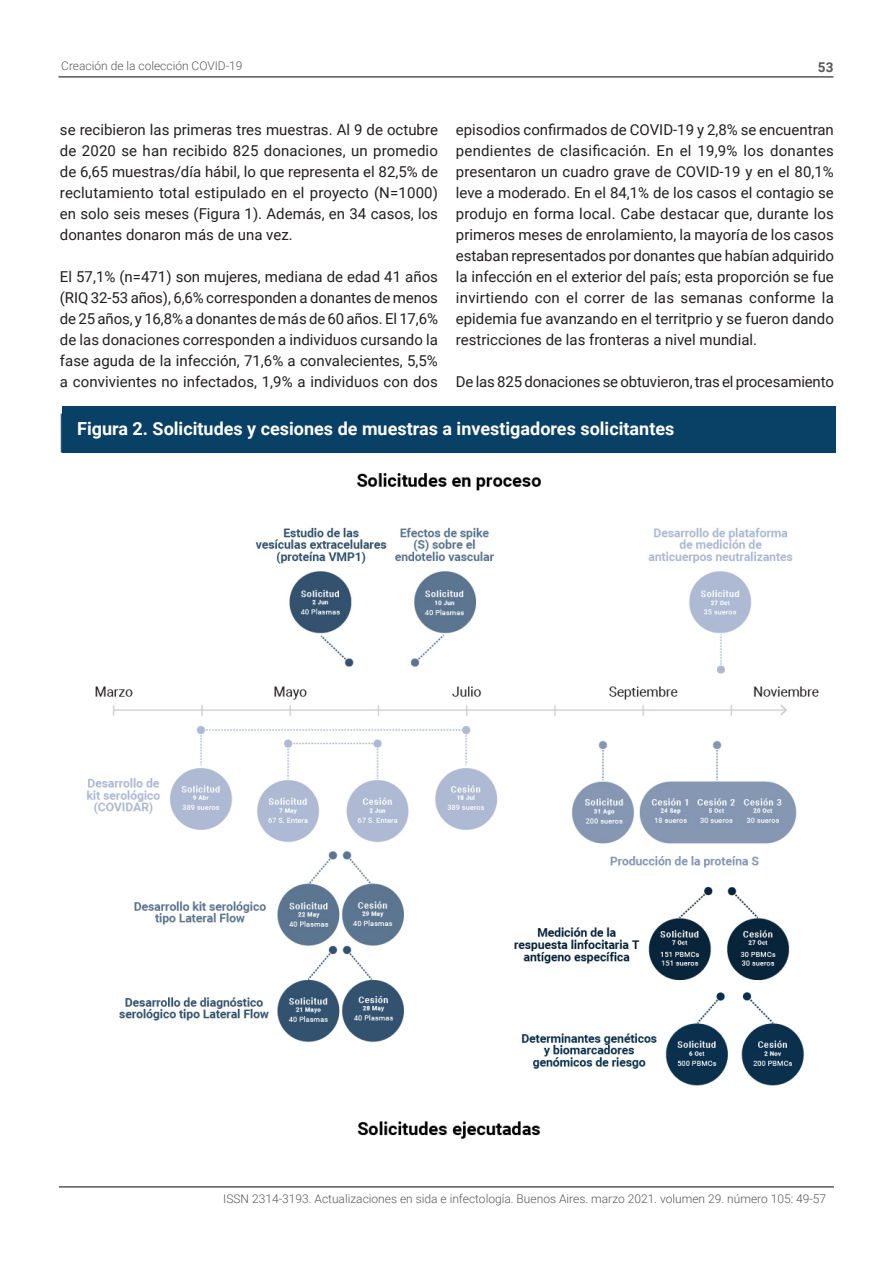
<style>
.page{position:relative;width:893px;height:1263px;background:#fff}
.page>*{position:absolute;margin:0;border:0;box-sizing:border-box;transform-origin:0 0}
.t1{font:700 18px "Roboto";color:#fff}
.t2{font:15px/21px "Roboto";color:#231f20;text-align:justify}
.t3{font:700 13.5px "Roboto";color:#57585a}
.t4{font:300 12px "Roboto";color:#57585a}
</style>
<div class="page">
<hr style="left:58px;top:76px;width:775px;height:2px;background:#57585a">
<hr style="left:59px;top:1186px;width:775px;height:1px;background:#57585a">
<img style="left:60px;top:413px;width:759px;height:726px">
<div style="left:62px;top:406px;width:774px;height:47px;background:#094065"></div>
<p class="t4" style="left:61px;top:58px;width:183px">Creación de la colección COVID-19</p>
<p class="t3" style="left:818px;top:58px;width:17px">53</p>
<p class="t2" style="left:456px;top:119px;width:380px">episodios confirmados de COVID-19 y 2,8% se encuentran pendientes de clasificación. En el 19,9% los donantes presentaron un cuadro grave de COVID-19 y en el 80,1% leve a moderado. En el 84,1% de los casos el contagio se produjo en forma local. Cabe destacar que, durante los primeros meses de enrolamiento, la mayoría de los casos estaban representados por donantes que habían adquirido la infección en el exterior del país; esta proporción se fue invirtiendo con el correr de las semanas conforme la epidemia fue avanzando en el territprio y se fueron dando restricciones de las fronteras a nivel mundial.</p>
<p class="t2" style="left:456px;top:371px;width:379px">De las 825 donaciones se obtuvieron, tras el procesamiento</p>
<p class="t1" style="left:77px;top:416px;width:599px">Figura 2. Solicitudes y cesiones de muestras a investigadores solicitantes</p>
<p class="t2" style="left:60px;top:119px;width:380px">se recibieron las primeras tres muestras. Al 9 de octubre de 2020 se han recibido 825 donaciones, un promedio de 6,65 muestras/día hábil, lo que representa el 82,5% de reclutamiento total estipulado en el proyecto (N=1000) en solo seis meses (Figura 1). Además, en 34 casos, los donantes donaron más de una vez.</p>
<p class="t2" style="left:60px;top:266px;width:379px">El 57,1% (n=471) son mujeres, mediana de edad 41 años (RIQ 32-53 años), 6,6% corresponden a donantes de menos de 25 años, y 16,8% a donantes de más de 60 años. El 17,6% de las donaciones corresponden a individuos cursando la fase aguda de la infección, 71,6% a convalecientes, 5,5% a convivientes no infectados, 1,9% a individuos con dos</p>
<p class="t4" style="left:223px;top:1190px;width:604px">ISSN 2314-3193. Actualizaciones en sida e infectología. Buenos Aires. marzo 2021. volumen 29. número 105: 49-57</p>
</div>
